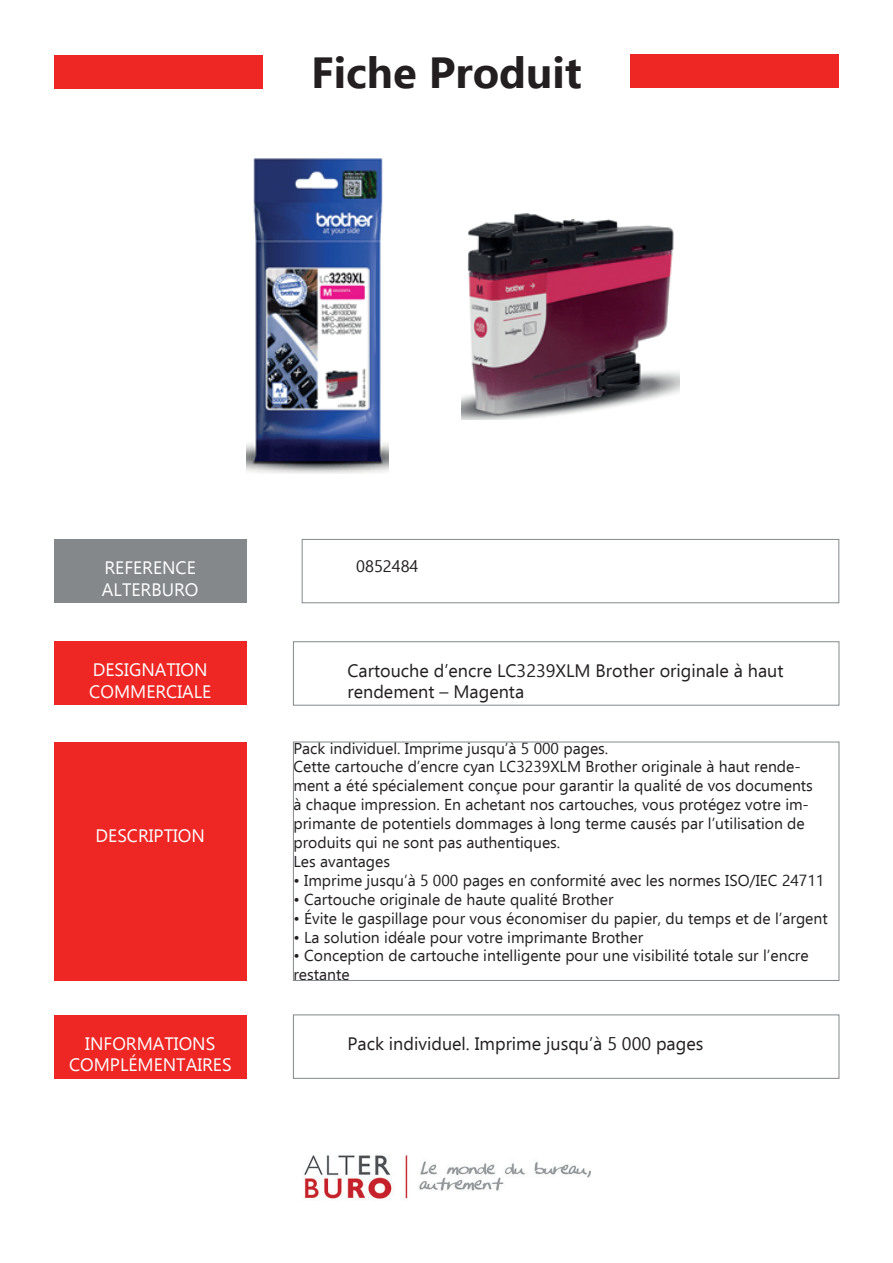
<style>
.page{position:relative;width:893px;height:1263px;background:#fff}
.page>*{position:absolute;margin:0;border:0;box-sizing:border-box;transform-origin:0 0}
.t1{font:700 43.5px "Ebrima";color:#231f20}
.t2{font:18px/21.6px "Ebrima";color:#231f20}
.t3{font:18px/21.6px "Ebrima";color:#fff}
.t4{font:16.5px "Ebrima";color:#231f20}
.t5{font:15.75px/18.9px "Ebrima";color:#231f20}
</style>
<div class="page">
<img style="left:304px;top:1155px;width:287px;height:45px">
<div style="left:54px;top:539px;width:192px;height:64px;background:#84888b"></div>
<div style="left:54px;top:642px;width:193px;height:63px;background:#ee2624"></div>
<div style="left:54px;top:1015px;width:193px;height:63px;background:#ee2624"></div>
<div style="left:54px;top:742px;width:193px;height:238px;background:#ee2624"></div>
<div style="left:302px;top:539px;width:537px;height:64px;border:1px solid #84888b"></div>
<div style="left:293px;top:742px;width:546px;height:238px;border:1px solid #84888b"></div>
<div style="left:55px;top:55px;width:208px;height:34px;background:#ee2624"></div>
<div style="left:631px;top:54px;width:208px;height:34px;background:#ee2624"></div>
<img style="left:247px;top:158px;width:142px;height:315px">
<img style="left:462px;top:213px;width:217px;height:206px">
<h1 class="t1" style="left:311px;top:39px;width:272px">Fiche Produit</h1>
<p class="t3" style="left:102px;top:556px;width:98px">REFERENCE<br>ALTERBURO</p>
<p class="t4" style="left:356px;top:554px;width:64px">0852484</p>
<p class="t3" style="left:89px;top:659px;width:124px">DESIGNATION<br>COMMERCIALE</p>
<p class="t2" style="left:347px;top:659px;width:438px">Cartouche d’encre LC3239XLM Brother originale à haut rendement – Magenta</p>
<p class="t3" style="left:96px;top:824px;width:111px">DESCRIPTION</p>
<p class="t5" style="left:293px;top:738px;width:521px">Pack individuel. Imprime jusqu’à 5 000 pages.<br>Cette cartouche d’encre cyan LC3239XLM Brother originale à haut rende&shy;ment a été spécialement conçue pour garantir la qualité de vos documents à chaque impression. En achetant nos cartouches, vous protégez votre im&shy;primante de potentiels dommages à long terme causés par l’utilisation de produits qui ne sont pas authentiques.<br>Les avantages</p>
<p class="t5" style="left:293px;top:870px;width:532px">• Imprime jusqu’à 5 000 pages en conformité avec les normes ISO/IEC 24711</p>
<p class="t5" style="left:293px;top:889px;width:322px">• Cartouche originale de haute qualité Brother</p>
<p class="t5" style="left:293px;top:908px;width:536px">• Évite le gaspillage pour vous économiser du papier, du temps et de l’argent</p>
<p class="t5" style="left:293px;top:927px;width:351px">• La solution idéale pour votre imprimante Brother</p>
<p class="t5" style="left:293px;top:946px;width:517px">• Conception de cartouche intelligente pour une visibilité totale sur l’encre restante</p>
<p class="t3" style="left:69px;top:1032px;width:164px;text-align:center">INFORMATIONS<br>COMPLÉMENTAIRES</p>
<p class="t2" style="left:347px;top:1032px;width:357px">Pack individuel. Imprime jusqu’à 5 000 pages</p>
</div>
